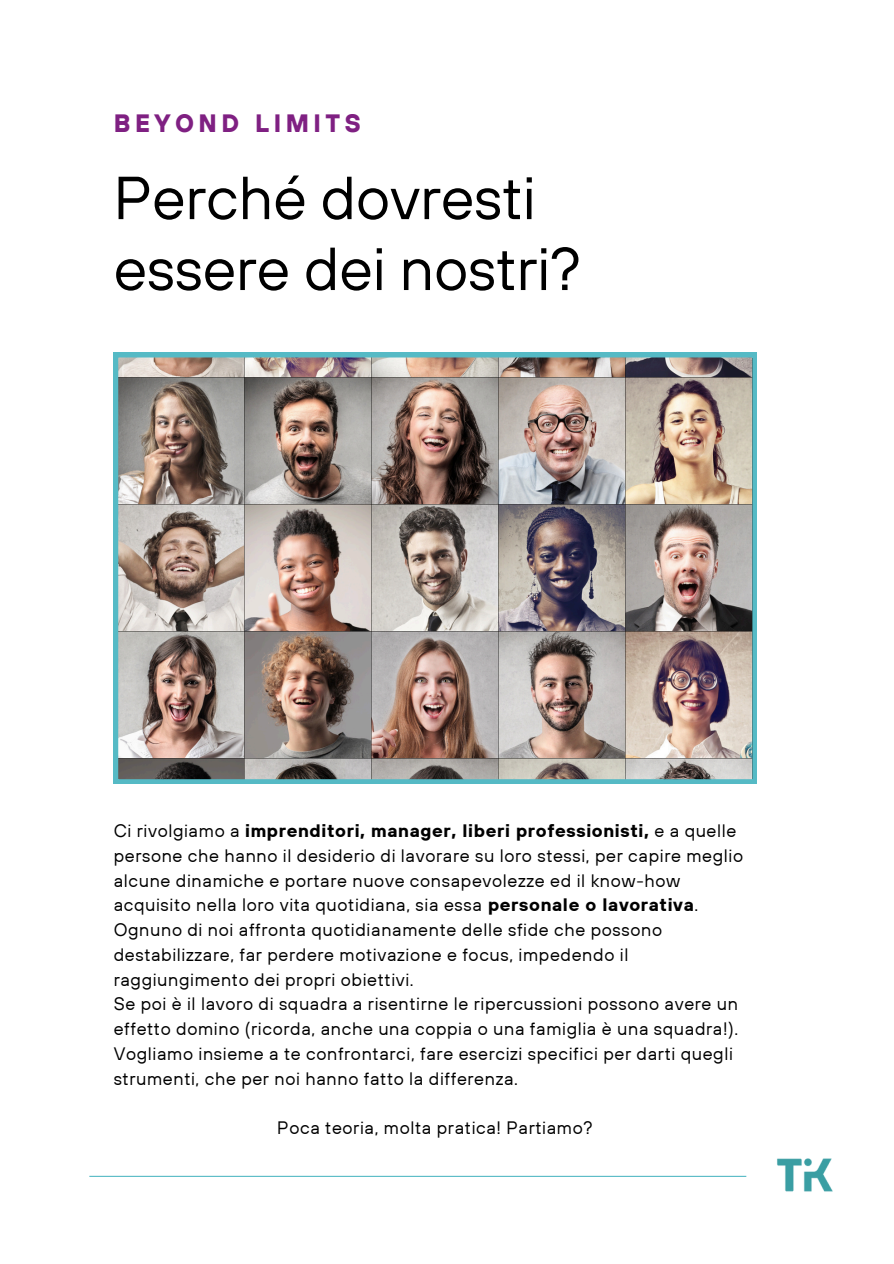
<style>
.page{position:relative;width:894px;height:1264px;background:#fff}
.page>*{position:absolute;margin:0;border:0;box-sizing:border-box;transform-origin:0 0}
.t1{font:60.6px/70.8px "TT Hoves";color:#000}
.t2{font:700 25.05px "TT Hoves";letter-spacing:.18em;color:#7f2082}
.t3{font:18px/24.8px "TT Hoves";letter-spacing:.035em;color:#000}
.s1{font-weight:700}
</style>
<div class="page">
<img style="left:114px;top:353px;width:642px;height:430px">
<hr style="left:89px;top:1175px;width:657px;height:1px;background:#55bac5">
<img style="left:777px;top:1158px;width:56px;height:34px">
<p class="t2" style="left:114px;top:107px;width:248px">BEYOND LIMITS</p>
<h1 class="t1" style="left:114px;top:161px;width:468px">Perché dovresti essere dei nostri?</h1>
<p class="t3" style="left:114px;top:818px;width:630px">Ci rivolgiamo a <span class="s1">imprenditori, manager, liberi professionisti,</span> e a quelle persone che hanno il desiderio di lavorare su loro stessi, per capire meglio alcune dinamiche e portare nuove consapevolezze ed il know-how acquisito nella loro vita quotidiana, sia essa <span class="s1">personale o lavorativa</span>.</p>
<p class="t3" style="left:114px;top:917px;width:550px">Ognuno di noi affronta quotidianamente delle sfide che possono destabilizzare, far perdere motivazione e focus, impedendo il raggiungimento dei propri obiettivi.</p>
<p class="t3" style="left:114px;top:991px;width:626px">Se poi è il lavoro di squadra a risentirne le ripercussioni possono avere un effetto domino (ricorda, anche una coppia o una famiglia è una squadra!).</p>
<p class="t3" style="left:114px;top:1040px;width:620px">Vogliamo insieme a te confrontarci, fare esercizi specifici per darti quegli strumenti, che per noi hanno fatto la differenza.</p>
<p class="t3" style="left:277px;top:1115px;width:317px">Poca teoria, molta pratica! Partiamo?</p>
</div>
